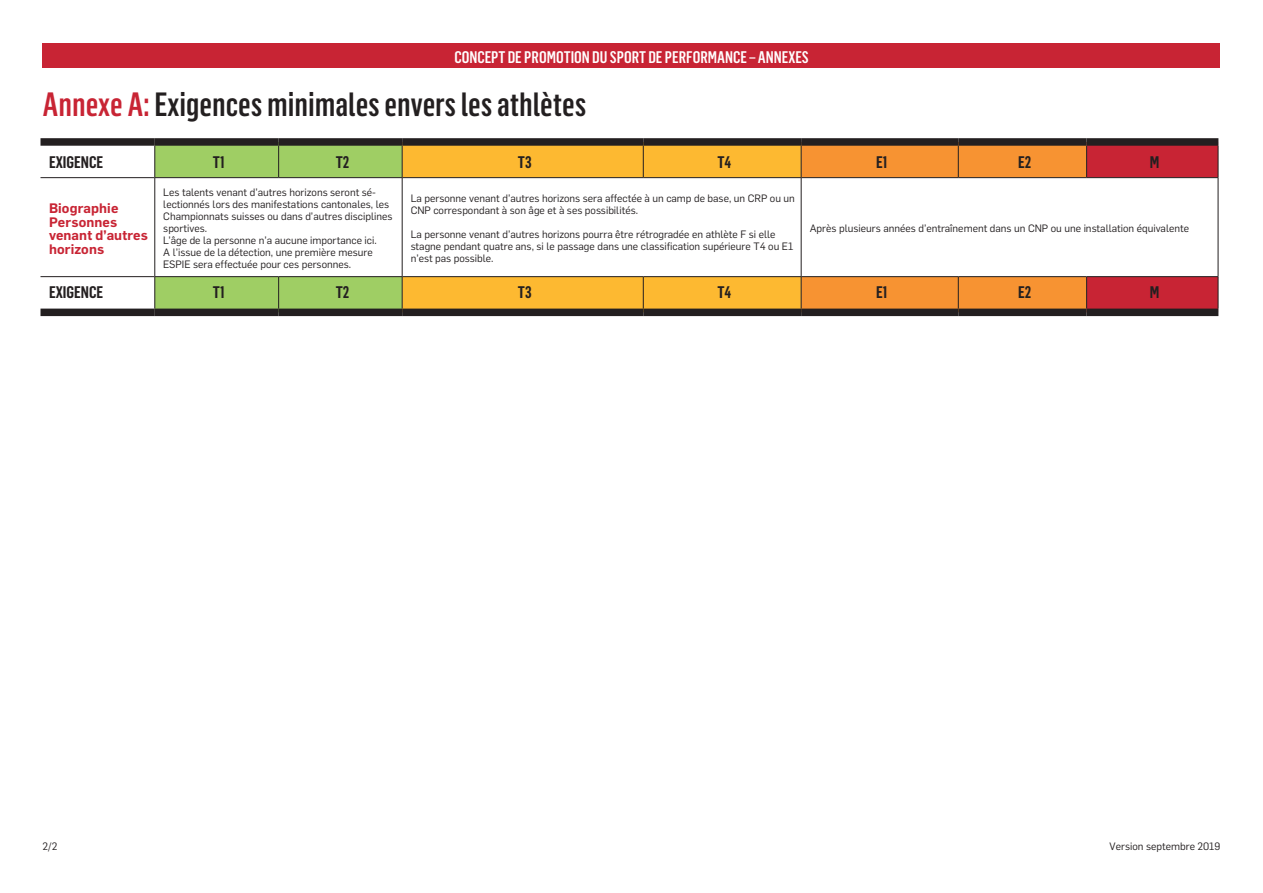
<style>
.page{position:relative;width:1263px;height:893px;background:#fff}
.page>*{position:absolute;margin:0;border:0;box-sizing:border-box;transform-origin:0 0}
.t1{font:500 33px "Flama Condensed";color:#231f20}
.t2{font:500 16.5px "Flama Condensed";color:#fff}
.t3{font:600 16.5px "Flama Condensed";color:#231f20}
.t4{font:600 13.5px/13.5px "Flama";letter-spacing:.01em;color:#c82434}
.t5{font:10.5px/12px "Flama";color:#231f20}
.s1{color:#c82434}
</style>
<div class="page">
<div style="left:43px;top:43px;width:1177px;height:25px;background:#c82434"></div>
<svg style="left:155px;top:146px;width:247px;height:163px"></svg>
<svg style="left:403px;top:146px;width:398px;height:163px"></svg>
<svg style="left:802px;top:146px;width:284px;height:163px"></svg>
<svg style="left:1086px;top:146px;width:132px;height:163px"></svg>
<hr style="left:154px;top:178px;width:1px;height:98px;background:#231f20">
<hr style="left:402px;top:178px;width:1px;height:98px;background:#231f20">
<hr style="left:801px;top:178px;width:1px;height:98px;background:#231f20">
<div style="left:40px;top:138px;width:115px;height:8px;background:#231f20"></div>
<hr style="left:40px;top:177px;width:115px;height:1px;background:#231f20">
<div style="left:155px;top:138px;width:124px;height:8px;background:#231f20"></div>
<hr style="left:154px;top:146px;width:1px;height:31px;background:#231f20">
<hr style="left:155px;top:177px;width:124px;height:1px;background:#231f20">
<hr style="left:154px;top:277px;width:1px;height:32px;background:#231f20">
<div style="left:279px;top:138px;width:123px;height:8px;background:#231f20"></div>
<hr style="left:278px;top:146px;width:1px;height:31px;background:#231f20">
<hr style="left:279px;top:177px;width:123px;height:1px;background:#231f20">
<hr style="left:278px;top:277px;width:1px;height:32px;background:#231f20">
<div style="left:402px;top:138px;width:241px;height:8px;background:#231f20"></div>
<hr style="left:402px;top:146px;width:1px;height:31px;background:#231f20">
<hr style="left:402px;top:177px;width:241px;height:1px;background:#231f20">
<hr style="left:402px;top:277px;width:1px;height:32px;background:#231f20">
<div style="left:643px;top:138px;width:158px;height:8px;background:#231f20"></div>
<hr style="left:643px;top:146px;width:1px;height:31px;background:#231f20">
<hr style="left:643px;top:177px;width:158px;height:1px;background:#231f20">
<hr style="left:643px;top:277px;width:1px;height:32px;background:#231f20">
<div style="left:801px;top:138px;width:157px;height:8px;background:#231f20"></div>
<hr style="left:801px;top:146px;width:1px;height:31px;background:#231f20">
<hr style="left:801px;top:177px;width:157px;height:1px;background:#231f20">
<hr style="left:801px;top:277px;width:1px;height:32px;background:#231f20">
<div style="left:958px;top:138px;width:128px;height:8px;background:#231f20"></div>
<div style="left:1086px;top:138px;width:132px;height:8px;background:#231f20"></div>
<hr style="left:958px;top:146px;width:1px;height:31px;background:#231f20">
<hr style="left:958px;top:177px;width:128px;height:1px;background:#231f20">
<hr style="left:1086px;top:177px;width:132px;height:1px;background:#231f20">
<hr style="left:958px;top:277px;width:1px;height:32px;background:#231f20">
<hr style="left:1086px;top:146px;width:1px;height:31px;background:#231f20">
<hr style="left:1086px;top:277px;width:1px;height:32px;background:#231f20">
<hr style="left:1218px;top:146px;width:1px;height:31px;background:#231f20">
<hr style="left:1218px;top:277px;width:1px;height:32px;background:#231f20">
<hr style="left:1218px;top:178px;width:1px;height:98px;background:#231f20">
<div style="left:40px;top:309px;width:115px;height:7px;background:#231f20"></div>
<div style="left:155px;top:309px;width:124px;height:7px;background:#231f20"></div>
<div style="left:279px;top:309px;width:123px;height:7px;background:#231f20"></div>
<div style="left:402px;top:309px;width:241px;height:7px;background:#231f20"></div>
<div style="left:643px;top:309px;width:158px;height:7px;background:#231f20"></div>
<div style="left:801px;top:309px;width:157px;height:7px;background:#231f20"></div>
<div style="left:958px;top:309px;width:128px;height:7px;background:#231f20"></div>
<div style="left:1086px;top:309px;width:132px;height:7px;background:#231f20"></div>
<hr style="left:40px;top:276px;width:115px;height:1px;background:#231f20">
<hr style="left:155px;top:276px;width:124px;height:1px;background:#231f20">
<hr style="left:279px;top:276px;width:123px;height:1px;background:#231f20">
<hr style="left:402px;top:276px;width:241px;height:1px;background:#231f20">
<hr style="left:643px;top:276px;width:158px;height:1px;background:#231f20">
<hr style="left:801px;top:276px;width:157px;height:1px;background:#231f20">
<hr style="left:958px;top:276px;width:128px;height:1px;background:#231f20">
<hr style="left:1086px;top:276px;width:132px;height:1px;background:#231f20">
<h2 class="t2" style="left:454px;top:47px;width:356px">CONCEPT DE PROMOTION DU SPORT DE PERFORMANCE – ANNEXES</h2>
<h1 class="t1" style="left:43px;top:84px;width:545px"><span class="s1">Annexe A:</span> Exigences minimales envers les athlètes</h1>
<h2 class="t3" style="left:49px;top:151px;width:56px">EXIGENCE</h2>
<h2 class="t3" style="left:213px;top:151px;width:13px">T1</h2>
<h2 class="t3" style="left:336px;top:151px;width:15px">T2</h2>
<h2 class="t3" style="left:518px;top:151px;width:15px">T3</h2>
<h2 class="t3" style="left:717px;top:151px;width:16px">T4</h2>
<h2 class="t3" style="left:876px;top:151px;width:13px">E1</h2>
<h2 class="t3" style="left:1018px;top:151px;width:15px">E2</h2>
<h2 class="t3" style="left:1150px;top:151px;width:11px">M</h2>
<p class="t4" style="left:49px;top:201px;width:101px">Biographie<br>Personnes venant d’autres horizons</p>
<p class="t5" style="left:163px;top:186px;width:231px">Les talents venant d’autres horizons seront sé&shy;lectionnés lors des manifestations cantonales, les Championnats suisses ou dans d’autres disciplines sportives.<br>L’âge de la personne n’a aucune importance ici.<br>A l’issue de la détection, une première mesure ESPIE sera effectuée pour ces personnes.</p>
<p class="t5" style="left:411px;top:192px;width:386px">La personne venant d’autres horizons sera affectée à un camp de base, un CRP ou un<br>CNP correspondant à son âge et à ses possibilités.</p>
<p class="t5" style="left:810px;top:222px;width:381px">Après plusieurs années d’entraînement dans un CNP ou une installation équivalente</p>
<p class="t5" style="left:411px;top:228px;width:384px">La personne venant d’autres horizons pourra être rétrogradée en athlète F si elle stagne pendant quatre ans, si le passage dans une classification supérieure T4 ou E1 n’est pas possible.</p>
<h2 class="t3" style="left:49px;top:282px;width:56px">EXIGENCE</h2>
<h2 class="t3" style="left:213px;top:282px;width:13px">T1</h2>
<h2 class="t3" style="left:336px;top:282px;width:15px">T2</h2>
<h2 class="t3" style="left:518px;top:282px;width:15px">T3</h2>
<h2 class="t3" style="left:717px;top:282px;width:16px">T4</h2>
<h2 class="t3" style="left:876px;top:282px;width:13px">E1</h2>
<h2 class="t3" style="left:1018px;top:282px;width:15px">E2</h2>
<h2 class="t3" style="left:1150px;top:282px;width:11px">M</h2>
<p class="t5" style="left:43px;top:840px;width:16px">2/2</p>
<p class="t5" style="left:1109px;top:840px;width:112px">Version septembre 2019</p>
</div>
